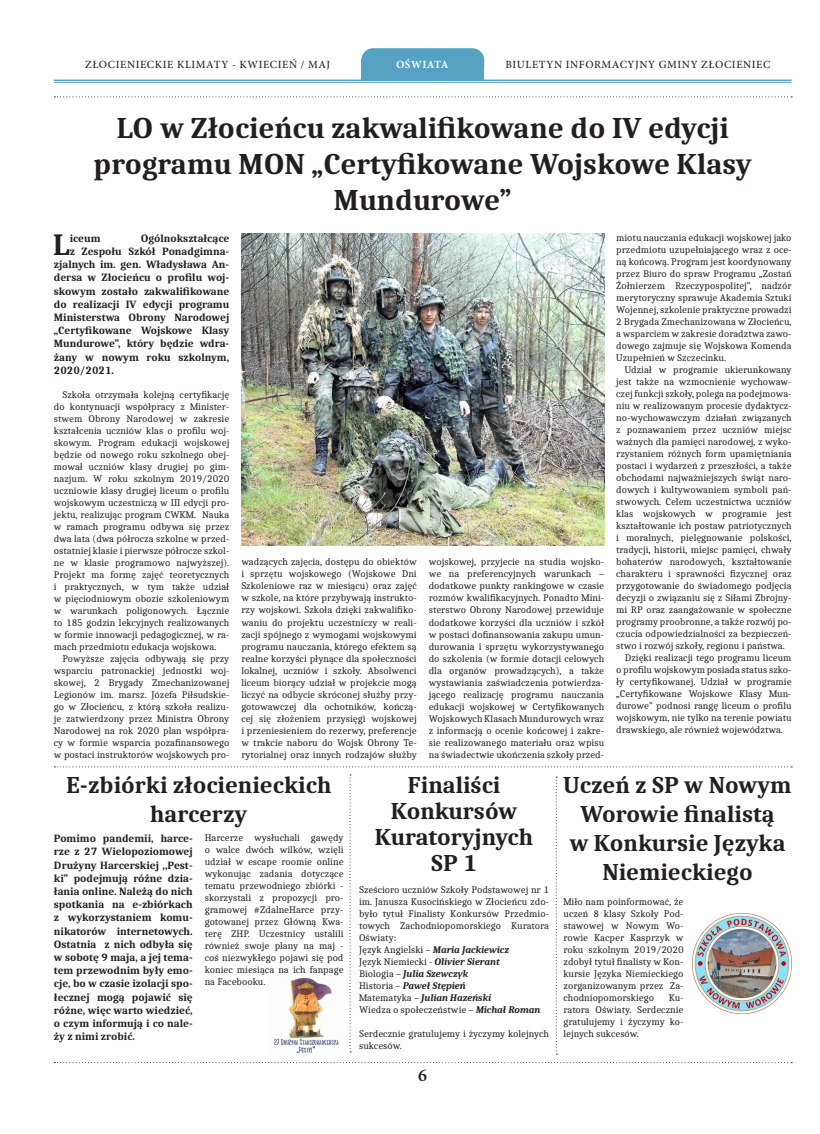
<style>
.page{position:relative;width:820px;height:1134px;background:#fff}
.page>*{position:absolute;margin:0;border:0;box-sizing:border-box;transform-origin:0 0}
.t1{font:700 30.8px "Caladea";color:#231f20}
.t2{font:700 30px/36px "Caladea";color:#231f20;text-align:center}
.t3{font:700 24px/28.8px "Caladea";color:#231f20;text-align:center}
.numery{font:600 18px "Minion Pro";color:#231f20}
.t4{font:700 11px/13.2px "Caladea";color:#231f20;text-align:justify}
.naglowek{font:500 11px "Minion Pro";letter-spacing:.05em;color:#231f20}
.naglowek_srodek{font:700 11px "Minion Pro";letter-spacing:.03em;color:#fff}
.t5{font:10px/12px "Caladea";color:#231f20;text-align:justify}
.t6{font:italic 700 10px "Caladea";color:#231f20}
.s1{font-weight:700;font-style:italic}
.s2{font-weight:400;font-style:normal}
</style>
<div class="page">
<svg style="left:54px;top:96px;width:737px;height:1px"></svg>
<hr style="left:54px;top:80px;width:737px;height:1px;background:#55a2c3">
<hr style="left:54px;top:82px;width:737px;height:1px;background:#55a2c3">
<div style="left:361px;top:60px;width:123px;height:20px;background:#55a2c3"></div>
<div style="left:361px;top:48px;width:123px;height:32px;background:#55a2c3;border-radius:12px"></div>
<svg style="left:54px;top:1062px;width:737px;height:1px"></svg>
<img style="left:241px;top:233px;width:363px;height:313px">
<svg style="left:54px;top:766px;width:737px;height:1px"></svg>
<img style="left:274px;top:977px;width:65px;height:75px">
<img style="left:692px;top:914px;width:99px;height:99px">
<svg style="left:349px;top:774px;width:2px;height:278px"></svg>
<svg style="left:555px;top:777px;width:2px;height:277px"></svg>
<p class="naglowek" style="left:85px;top:57px;width:246px">ZŁOCIENIECKIE KLIMATY - KWIECIEŃ / MAJ</p>
<p class="naglowek_srodek" style="left:396px;top:57px;width:54px">OŚWIATA</p>
<p class="naglowek" style="left:505px;top:57px;width:266px">BIULETYN INFORMACYJNY GMINY ZŁOCIENIEC</p>
<p class="t2" style="left:94px;top:109px;width:659px">LO w Złocieńcu zakwalifikowane do IV edycji programu MON „Certyfikowane Wojskowe Klasy<br>Mundurowe”</p>
<p class="t1" style="left:53px;top:226px;width:18px">L</p>
<p class="t4" style="left:70px;top:231px;width:32px">iceum</p>
<p class="t4" style="left:141px;top:231px;width:90px">Ogólnokształcące</p>
<p class="t4" style="left:70px;top:244px;width:161px">z Zespołu Szkół Ponadgimna-</p>
<p class="t4" style="left:54px;top:258px;width:177px">zjalnych im. gen. Władysława An-</p>
<p class="t4" style="left:54px;top:271px;width:177px">dersa w Złocieńcu o profilu woj-</p>
<p class="t4" style="left:54px;top:284px;width:177px">skowym zostało zakwalifikowane</p>
<p class="t4" style="left:54px;top:297px;width:177px">do realizacji IV edycji programu</p>
<p class="t4" style="left:54px;top:310px;width:177px">Ministerstwa Obrony Narodowej</p>
<p class="t4" style="left:54px;top:324px;width:177px">„Certyfikowane Wojskowe Klasy</p>
<p class="t4" style="left:54px;top:337px;width:177px">Mundurowe”, który będzie wdra-</p>
<p class="t4" style="left:54px;top:350px;width:177px">żany w nowym roku szkolnym,</p>
<p class="t4" style="left:54px;top:363px;width:62px">2020/2021.</p>
<p class="t5" style="left:54px;top:388px;width:177px;text-indent:9px">Szkoła otrzymała kolejną certyfikację do kontynuacji współpracy z Minister&shy;stwem Obrony Narodowej w zakresie kształcenia uczniów klas o profilu woj&shy;skowym. Program edukacji wojskowej będzie od nowego roku szkolnego obej&shy;mował uczniów klasy drugiej po gim&shy;nazjum. W roku szkolnym 2019/2020 uczniowie klasy drugiej liceum o profilu wojskowym uczestniczą w III edycji pro&shy;jektu, realizując program CWKM. Nauka w ramach programu odbywa się przez dwa lata (dwa półrocza szkolne w przed&shy;ostatniej klasie i pierwsze półrocze szkol&shy;ne w klasie programowo najwyższej).<br>Projekt ma formę zajęć teoretycznych i praktycznych, w tym także udział w pięciodniowym obozie szkoleniowym w warunkach poligonowych. Łącznie to 185 godzin lekcyjnych realizowanych w formie innowacji pedagogicznej, w ra&shy;mach przedmiotu edukacja wojskowa.</p>
<p class="t5" style="left:54px;top:652px;width:177px;text-indent:9px">Powyższe zajęcia odbywają się przy wsparciu patronackiej jednostki woj&shy;skowej, 2 Brygady Zmechanizowanej Legionów im. marsz. Józefa Piłsudskie&shy;go w Złocieńcu, z którą szkoła realizu&shy;je zatwierdzony przez Ministra Obrony Narodowej na rok 2020 plan współpra&shy;cy w formie wsparcia pozafinansowego w postaci instruktorów wojskowych pro-</p>
<p class="t5" style="left:241px;top:556px;width:177px">wadzących zajęcia, dostępu do obiektów i sprzętu wojskowego (Wojskowe Dni Szkoleniowe raz w miesiącu) oraz zajęć w szkole, na które przybywają instrukto&shy;rzy wojskowi. Szkoła dzięki zakwalifiko&shy;waniu do projektu uczestniczy w reali&shy;zacji spójnego z wymogami wojskowymi programu nauczania, którego efektem są realne korzyści płynące dla społeczności lokalnej, uczniów i szkoły. Absolwenci liceum biorący udział w projekcie mogą liczyć na odbycie skróconej służby przy&shy;gotowawczej dla ochotników, kończą&shy;cej się złożeniem przysięgi wojskowej i przeniesieniem do rezerwy, preferencje w trakcie naboru do Wojsk Obrony Te&shy;rytorialnej oraz innych rodzajów służby</p>
<p class="t5" style="left:428px;top:556px;width:177px">wojskowej, przyjecie na studia wojsko&shy;we na preferencyjnych warunkach – dodatkowe punkty rankingowe w czasie rozmów kwalifikacyjnych. Ponadto Mini&shy;sterstwo Obrony Narodowej przewiduje dodatkowe korzyści dla uczniów i szkół w postaci dofinansowania zakupu umun&shy;durowania i sprzętu wykorzystywanego do szkolenia (w formie dotacji celowych dla organów prowadzących), a także wystawiania zaświadczenia potwierdza&shy;jącego realizację programu nauczania edukacji wojskowej w Certyfikowanych Wojskowych Klasach Mundurowych wraz z informacją o ocenie końcowej i zakre&shy;sie realizowanego materiału oraz wpisu na świadectwie ukończenia szkoły przed-</p>
<p class="t5" style="left:616px;top:231px;width:177px">miotu nauczania edukacji wojskowej jako przedmiotu uzupełniającego wraz z oce&shy;ną końcową. Program jest koordynowany przez Biuro do spraw Programu „Zostań Żołnierzem Rzeczypospolitej”, nadzór merytoryczny sprawuje Akademia Sztuki Wojennej, szkolenie praktyczne prowadzi 2 Brygada Zmechanizowana w Złocieńcu, a wsparciem w zakresie doradztwa zawo&shy;dowego zajmuje się Wojskowa Komenda Uzupełnień w Szczecinku.</p>
<p class="t5" style="left:616px;top:363px;width:177px;text-indent:9px">Udział w programie ukierunkowany jest także na wzmocnienie wychowaw&shy;czej funkcji szkoły, polega na podejmowa&shy;niu w realizowanym procesie dydaktycz&shy;no-wychowawczym działań związanych z poznawaniem przez uczniów miejsc ważnych dla pamięci narodowej, z wyko&shy;rzystaniem różnych form upamiętniania postaci i wydarzeń z przeszłości, a także obchodami najważniejszych świąt naro&shy;dowych i kultywowaniem symboli pań&shy;stwowych. Celem uczestnictwa uczniów klas wojskowych w programie jest kształtowanie ich postaw patriotycznych i moralnych, pielęgnowanie polskości, tradycji, historii, miejsc pamięci, chwały bohaterów narodowych, kształtowanie charakteru i sprawności fizycznej oraz przygotowanie do świadomego podjęcia decyzji o związaniu się z Siłami Zbrojny&shy;mi RP oraz zaangażowanie w społeczne programy proobronne, a także rozwój po&shy;czucia odpowiedzialności za bezpieczeń&shy;stwo i rozwój szkoły, regionu i państwa.</p>
<p class="t5" style="left:616px;top:651px;width:177px;text-indent:9px">Dzięki realizacji tego programu liceum o profilu wojskowym posiada status szko&shy;ły certyfikowanej. Udział w programie „Certyfikowane Wojskowe Klasy Mun&shy;durowe” podnosi rangę liceum o profilu wojskowym, nie tylko na terenie powiatu drawskiego, ale również województwa.</p>
<p class="t3" style="left:66px;top:770px;width:267px">E-zbiórki złocienieckich harcerzy</p>
<p class="t4" style="left:54px;top:832px;width:140px">Pomimo pandemii, harce&shy;rze z 27 Wielopoziomowej Drużyny Harcerskiej ,,Pest&shy;ki” podejmują różne dzia&shy;łania online. Należą do nich spotkania na e-zbiórkach z wykorzystaniem komu&shy;nikatorów internetowych.<br>Ostatnia z nich odbyła się w sobotę 9 maja, a jej tema&shy;tem przewodnim były emo&shy;cje, bo w czasie izolacji spo&shy;łecznej mogą pojawić się różne, więc warto wiedzieć, o czym informują i co nale&shy;ży z nimi zrobić.</p>
<p class="t5" style="left:205px;top:832px;width:140px">Harcerze wysłuchali gawędy o walce dwóch wilków, wzięli udział w escape roomie online wykonując zadania dotyczące tematu przewodniego zbiórki - skorzystali z propozycji pro&shy;gramowej #ZdalneHarce przy&shy;gotowanej przez Główną Kwa&shy;terę ZHP. Uczestnicy ustalili również swoje plany na maj - coś niezwykłego pojawi się pod koniec miesiąca na ich fanpage na Facebooku.</p>
<p class="t3" style="left:375px;top:771px;width:160px;line-height:26px">Finaliści<br>Konkursów<br>Kuratoryjnych<br>SP 1</p>
<p class="t5" style="left:359px;top:883px;width:191px">Sześcioro uczniów Szkoły Podstawowej nr 1 im. Janusza Kusocińskiego w Złocieńcu zdo&shy;było tytuł Finalisty Konkursów Przedmio&shy;towych Zachodniopomorskiego Kuratora Oświaty:</p>
<p class="t5" style="left:359px;top:943px;width:151px">Język Angielski – <span class="s1">Maria Jackiewicz</span></p>
<p class="t5" style="left:359px;top:955px;width:142px">Język Niemiecki - <span class="s1">Olivier Sierant</span></p>
<p class="t6" style="left:359px;top:967px;width:111px"><span class="s2">Biologia –</span> Julia Szewczyk</p>
<p class="t6" style="left:359px;top:979px;width:108px"><span class="s2">Historia –</span> Paweł Stępień</p>
<p class="t6" style="left:359px;top:991px;width:133px"><span class="s2">Matematyka –</span> Julian Hazeński</p>
<p class="t5" style="left:359px;top:1003px;width:183px">Wiedza o społeczeństwie – <span class="s1">Michał Roman</span></p>
<p class="t5" style="left:359px;top:1027px;width:191px">Serdecznie gratulujemy i życzymy kolejnych sukcesów.</p>
<p class="numery" style="left:418px;top:1063px;width:10px">6</p>
<p class="t3" style="left:563px;top:770px;width:229px">Uczeń z SP w Nowym<br>Worowie finalistą<br>w Konkursie Języka<br>Niemieckiego</p>
<p class="t5" style="left:563px;top:895px;width:121px">Miło nam poinformować, że uczeń 8 klasy Szkoły Pod&shy;stawowej w Nowym Wo&shy;rowie Kacper Kasprzyk w roku szkolnym 2019/2020 zdobył tytuł finalisty w Kon&shy;kursie Języka Niemieckiego zorganizowanym przez Za&shy;chodniopomorskiego</p>
<p class="t5" style="left:563px;top:991px;width:121px;text-indent:105px">Ku&shy;ratora Oświaty. Serdecznie gratulujemy i życzymy ko&shy;lejnych sukcesów.</p>
</div>
